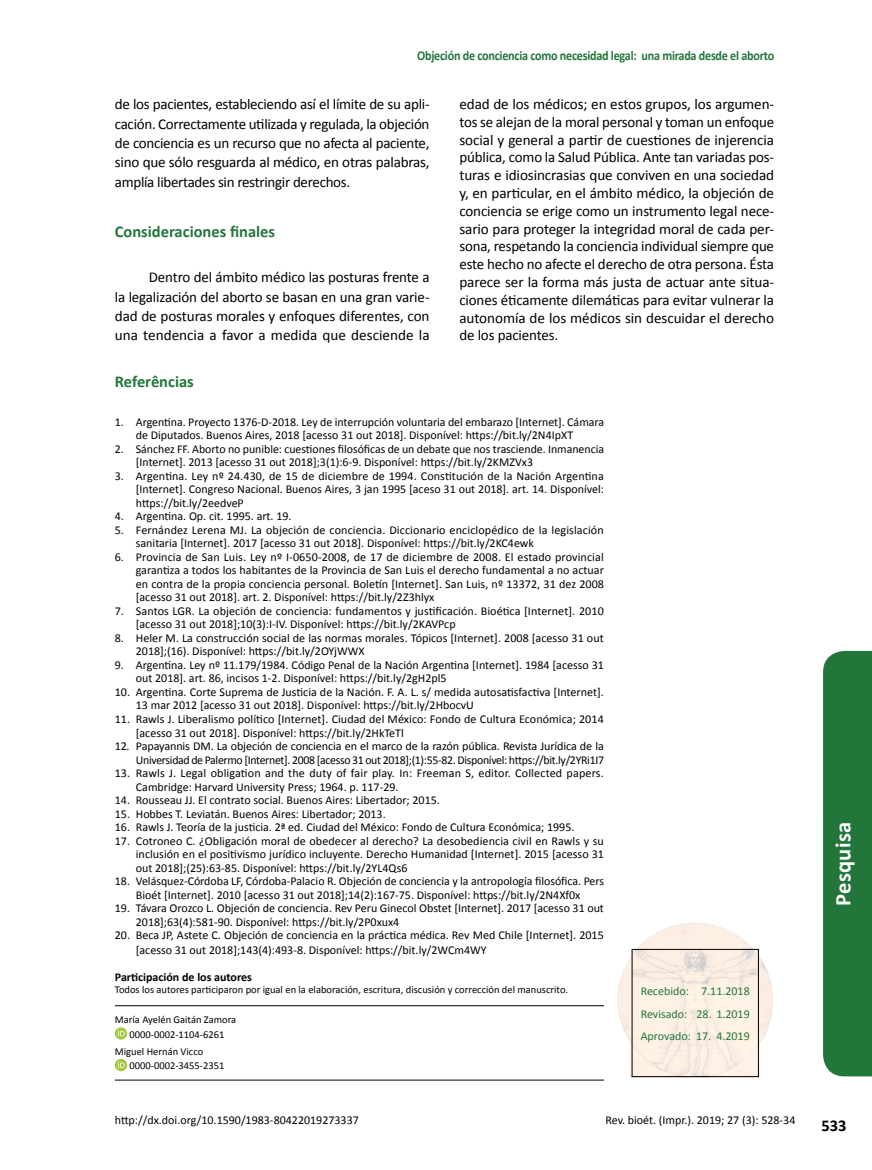
<style>
.page{position:relative;width:872px;height:1170px;background:#fff}
.page>*{position:absolute;margin:0;border:0;box-sizing:border-box;transform-origin:0 0}
.t1{font:700 22.5px "Calibri";letter-spacing:.02em;color:#fff}
.t2{font:700 16.5px "Calibri";color:#237639}
.t3{font:700 16.5px "Calibri";color:#000}
.t4{font:15px/17.9px "Calibri";letter-spacing:-.01em;color:#000;text-align:justify}
.t5{font:700 13.5px "Calibri";letter-spacing:-.02em;color:#237639;scale:.9 1}
.t6{font:12px/13.5px "Calibri";color:#000}
.t7{font:12px/13.5px "Calibri";letter-spacing:-.025em;color:#000;text-align:right}
.t8{font:12px/23px "Calibri";color:#237639;text-align:justify}
.t9{font:700 12px "Calibri";color:#000}
.t10{font:10.5px/14.7px "Calibri";color:#000;text-align:center}
</style>
<div class="page">
<img style="left:617px;top:923px;width:156px;height:154px">
<hr style="left:115px;top:1005px;width:489px;height:1px;background:#000">
<hr style="left:115px;top:1079px;width:489px;height:1px;background:#000">
<svg style="left:115px;top:1027px;width:12px;height:12px"></svg>
<svg style="left:118px;top:1029px;width:7px;height:7px"></svg>
<svg style="left:115px;top:1058px;width:12px;height:13px"></svg>
<svg style="left:118px;top:1061px;width:7px;height:6px"></svg>
<div style="left:823px;top:651px;width:49px;height:425px;background:#237639"></div>
<p class="t5" style="left:417px;top:46px;width:398px">Objeción de conciencia como necesidad legal: una mirada desde el aborto</p>
<p class="t4" style="left:115px;top:94px;width:316px;line-height:19.4px">de los pacientes, estableciendo así el límite de su apli&shy;cación. Correctamente utilizada y regulada, la objeción de conciencia es un recurso que no afecta al paciente, sino que sólo resguarda al médico, en otras palabras, amplía libertades sin restringir derechos.</p>
<h2 class="t2" style="left:115px;top:220px;width:162px">Consideraciones finales</h2>
<p class="t4" style="left:115px;top:267px;width:316px;line-height:19.4px;text-indent:34px">Dentro del ámbito médico las posturas frente a la legalización del aborto se basan en una gran varie&shy;dad de posturas morales y enfoques diferentes, con una tendencia a favor a medida que desciende la</p>
<p class="t4" style="left:459px;top:95px;width:316px">edad de los médicos; en estos grupos, los argumen&shy;tos se alejan de la moral personal y toman un enfoque social y general a partir de cuestiones de injerencia pública, como la Salud Pública. Ante tan variadas pos&shy;turas e idiosincrasias que conviven en una sociedad y, en particular, en el ámbito médico, la objeción de conciencia se erige como un instrumento legal nece&shy;sario para proteger la integridad moral de cada per&shy;sona, respetando la conciencia individual siempre que este hecho no afecte el derecho de otra persona. Ésta parece ser la forma más justa de actuar ante situa&shy;ciones éticamente dilemáticas para evitar vulnerar la autonomía de los médicos sin descuidar el derecho de los pacientes.</p>
<h2 class="t2" style="left:115px;top:369px;width:81px">Referências</h2>
<p class="t6" style="left:136px;top:415px;width:470px;text-indent:-21px">1. Argentina. Proyecto 1376-D-2018. Ley de interrupción voluntaria del embarazo [Internet]. Cámara de Diputados. Buenos Aires, 2018 [acesso 31 out 2018]. Disponível: https://bit.ly/2N4IpXT</p>
<p class="t6" style="left:136px;top:442px;width:470px;text-indent:-21px">2. Sánchez FF. Aborto no punible: cuestiones filosóficas de un debate que nos trasciende. Inmanencia [Internet]. 2013 [acesso 31 out 2018];3(1):6-9. Disponível: https://bit.ly/2KMZVx3</p>
<p class="t6" style="left:136px;top:469px;width:469px;text-align:justify;text-indent:-21px">3. Argentina. Ley nº 24.430, de 15 de diciembre de 1994. Constitución de la Nación Argentina [Internet]. Congreso Nacional. Buenos Aires, 3 jan 1995 [aceso 31 out 2018]. art. 14. Disponível: https://bit.ly/2eedveP</p>
<p class="t6" style="left:115px;top:509px;width:178px">4. Argentina. Op. cit. 1995. art. 19.</p>
<p class="t6" style="left:136px;top:523px;width:469px;text-indent:-21px">5. Fernández Lerena MJ. La objeción de conciencia. Diccionario enciclopédico de la legislación sanitaria [Internet]. 2017 [acesso 31 out 2018]. Disponível: https://bit.ly/2KC4ewk</p>
<p class="t6" style="left:136px;top:550px;width:469px;text-align:justify;text-indent:-21px">6. Provincia de San Luis. Ley nº I-0650-2008, de 17 de diciembre de 2008. El estado provincial garantiza a todos los habitantes de la Provincia de San Luis el derecho fundamental a no actuar en contra de la propia conciencia personal. Boletín [Internet]. San Luis, nº 13372, 31 dez 2008 [acesso 31 out 2018]. art. 2. Disponível: https://bit.ly/2Z3hlyx</p>
<p class="t6" style="left:136px;top:604px;width:469px;text-indent:-21px">7. Santos LGR. La objeción de conciencia: fundamentos y justificación. Bioética [Internet]. 2010 [acesso 31 out 2018];10(3):I-IV. Disponível: https://bit.ly/2KAVPcp</p>
<p class="t6" style="left:136px;top:631px;width:469px;text-indent:-21px">8. Heler M. La construcción social de las normas morales. Tópicos [Internet]. 2008 [acesso 31 out<br>2018];(16). Disponível: https://bit.ly/2OYjWWX</p>
<p class="t6" style="left:136px;top:658px;width:469px;text-indent:-21px">9. Argentina. Ley nº 11.179/1984. Código Penal de la Nación Argentina [Internet]. 1984 [acesso 31 out 2018]. art. 86, incisos 1-2. Disponível: https://bit.ly/2gH2pl5</p>
<p class="t6" style="left:136px;top:685px;width:469px;text-indent:-21px">10. Argentina. Corte Suprema de Justicia de la Nación. F. A. L. s/ medida autosatisfactiva [Internet].<br>13 mar 2012 [acesso 31 out 2018]. Disponível: https://bit.ly/2HbocvU</p>
<p class="t6" style="left:136px;top:712px;width:469px;text-indent:-21px">11. Rawls J. Liberalismo político [Internet]. Ciudad del México: Fondo de Cultura Económica; 2014 [acesso 31 out 2018]. Disponível: https://bit.ly/2HkTeTl</p>
<p class="t7" style="left:115px;top:739px;width:491px">12. Papayannis DM. La objeción de conciencia en el marco de la razón pública. Revista Jurídica de la<br>Universidad de Palermo [Internet]. 2008 [acesso 31 out 2018];(1):55-82. Disponível: https://bit.ly/2YRi1I7</p>
<p class="t6" style="left:136px;top:766px;width:469px;text-indent:-21px">13. Rawls J. Legal obligation and the duty of fair play. In: Freeman S, editor. Collected papers.<br>Cambridge: Harvard University Press; 1964. p. 117-29.</p>
<p class="t6" style="left:115px;top:793px;width:326px">14. Rousseau JJ. El contrato social. Buenos Aires: Libertador; 2015.</p>
<p class="t6" style="left:115px;top:806px;width:272px">15. Hobbes T. Leviatán. Buenos Aires: Libertador; 2013.</p>
<p class="t6" style="left:115px;top:820px;width:461px">16. Rawls J. Teoría de la justicia. 2ª ed. Ciudad del México: Fondo de Cultura Económica; 1995.</p>
<p class="t6" style="left:136px;top:833px;width:470px;text-align:justify;text-indent:-21px">17. Cotroneo C. ¿Obligación moral de obedecer al derecho? La desobediencia civil en Rawls y su inclusión en el positivismo jurídico incluyente. Derecho Humanidad [Internet]. 2015 [acesso 31 out 2018];(25):63-85. Disponível: https://bit.ly/2YL4Qs6</p>
<p class="t6" style="left:115px;top:874px;width:491px;text-align:center">18. Velásquez-Córdoba LF, Córdoba-Palacio R. Objeción de conciencia y la antropología filosófica. Pers<br>Bioét [Internet]. 2010 [acesso 31 out 2018];14(2):167-75. Disponível: https://bit.ly/2N4Xf0x</p>
<p class="t6" style="left:136px;top:901px;width:469px;text-indent:-21px">19. Távara Orozco L. Objeción de conciencia. Rev Peru Ginecol Obstet [Internet]. 2017 [acesso 31 out<br>2018];63(4):581-90. Disponível: https://bit.ly/2P0xux4</p>
<p class="t6" style="left:136px;top:927px;width:469px;line-height:14.4px;text-indent:-21px">20. Beca JP, Astete C. Objeción de conciencia en la práctica médica. Rev Med Chile [Internet]. 2015 [acesso 31 out 2018];143(4):493-8. Disponível: https://bit.ly/2WCm4WY</p>
<p class="t9" style="left:115px;top:968px;width:139px">Participación de los autores</p>
<p class="t10" style="left:115px;top:982px;width:455px">Todos los autores participaron por igual en la elaboración, escritura, discusión y corrección del manuscrito.</p>
<p class="t10" style="left:115px;top:1012px;width:123px">María Ayelén Gaitán Zamora<br>0000-0002-1104-6261</p>
<p class="t10" style="left:130px;top:1043px;width:96px;text-align:left;text-indent:-15px">Miguel Hernán Vicco<br>0000-0002-3455-2351</p>
<p class="t8" style="left:640px;top:979px;width:111px">Recebido: 7.11.2018<br>Revisado: 28. 1.2019<br>Aprovado: 17. 4.2019</p>
<p class="t6" style="left:115px;top:1113px;width:245px">http://dx.doi.org/10.1590/1983-80422019273337</p>
<p class="t6" style="left:605px;top:1113px;width:191px">Rev. bioét. (Impr.). 2019; 27 (3): 528-34</p>
<h1 class="t1" style="left:827px;top:906px;width:86px;rotate:-90deg">Pesquisa</h1>
<h2 class="t3" style="left:821px;top:1113px;width:27px">533</h2>
</div>
